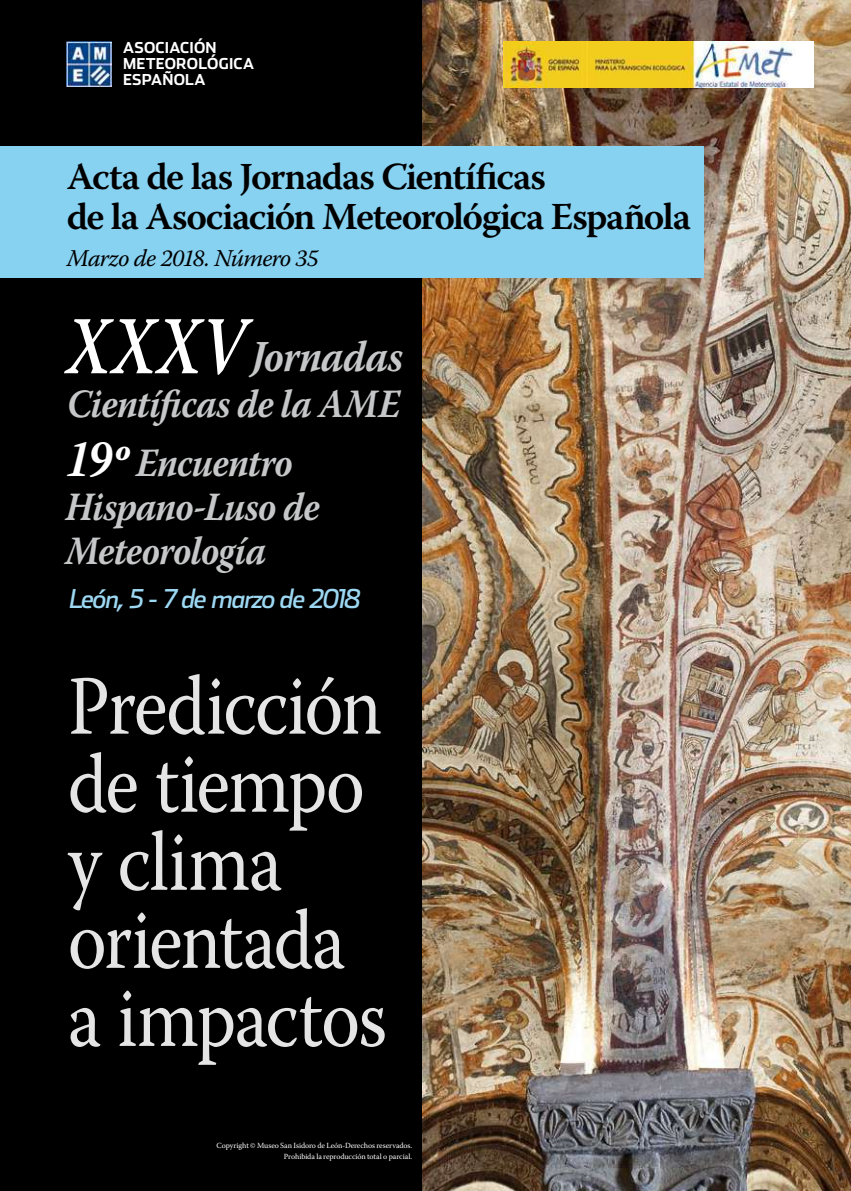
<style>
.page{position:relative;width:851px;height:1191px;background:#fff}
.page>*{position:absolute;margin:0;border:0;box-sizing:border-box;transform-origin:0 0}
.t1{font:84px/78px "Warnock Pro";letter-spacing:-.025em;color:#fff;scale:.88 1}
.t2{font:italic 700 44px "Warnock Pro";letter-spacing:-.015em;color:#c6c7c8;scale:.9 1}
.t3{font:italic 700 40px/44px "Warnock Pro";letter-spacing:-.02em;color:#c6c7c8;scale:.9 1}
.t4{font:600 38px/40px "Warnock Pro";letter-spacing:-.045em;color:#000}
.t5{font:italic 26px "Stainless";letter-spacing:-.05em;color:#9dd8f3}
.t6{font:italic 24px "Warnock Pro";letter-spacing:-.035em;color:#000}
.t7{font:700 15px/16px "Stainless";letter-spacing:.015em;color:#fff}
.t8{font:7.8px/11.4px "Warnock Pro";letter-spacing:-.01em;color:#fff;text-align:right}
.s1{font-weight:600;font-size:82px;color:#fff}
.s2{font-size:52px;color:#fff}
</style>
<div class="page">
<div style="left:0;top:0;width:422px;height:1191px;background:#000"></div>
<img style="left:422px;top:0;width:428px;height:1191px">
<div style="left:0;top:146px;width:703px;height:132px;background:#87d1f1"></div>
<img style="left:67px;top:41px;width:45px;height:45px">
<img style="left:503px;top:41px;width:310px;height:47px">
<h3 class="t7" style="left:123px;top:40px;width:132px">ASOCIACIÓN<br>METEOROLÓGICA<br>ESPAÑOLA</h3>
<h3 class="t4" style="left:67px;top:156px;width:625px">Acta de las Jornadas Científicas<br>de la Asociación Meteorológica Española</h3>
<h3 class="t6" style="left:67px;top:244px;width:254px">Marzo de 2018. Número 35</h3>
<h2 class="t2" style="left:67px;top:330px;width:375px"><span class="s1">XXXV</span>Jornadas</h2>
<h3 class="t3" style="left:67px;top:381px;width:372px">Científicas de la AME</h3>
<h3 class="t3" style="left:66px;top:440px;width:284px"><span class="s2">19º</span> Encuentro<br>Hispano-Luso de<br>Meteorología</h3>
<h3 class="t5" style="left:70px;top:583px;width:292px">León, 5 - 7 de marzo de 2018</h3>
<h1 class="t1" style="left:68px;top:665px;width:364px">Predicción de tiempo y clima orientada a impactos</h1>
<p class="t8" style="left:216px;top:1139px;width:197px">Copyright © Museo San Isidoro de León-Derechos reservados.<br>Prohibida la reproducción total o parcial.</p>
</div>
